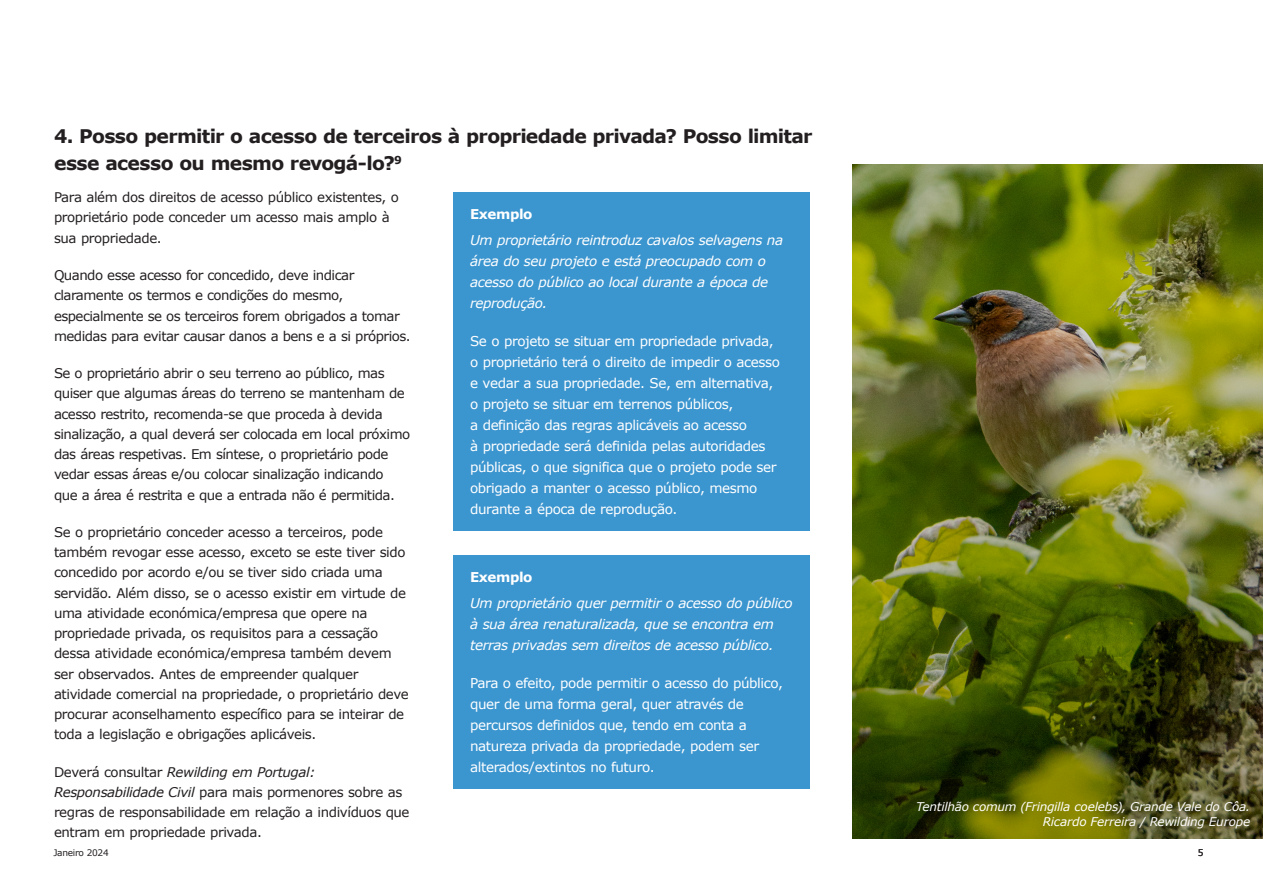
<style>
.page{position:relative;width:1263px;height:893px;background:#fff}
.page>*{position:absolute;margin:0;border:0;box-sizing:border-box;transform-origin:0 0}
.Heading_1{font:700 18.75px/27px "Verdana";letter-spacing:-.04em;color:#231f20}
.Body_text{font:13.5px/21px "Verdana";letter-spacing:-.03em;color:#fff}
.Body_text-2{font:italic 13.5px/21px "Verdana";letter-spacing:-.03em;color:#fff}
.Body_text-3{font:700 13.5px "Verdana";letter-spacing:-.03em;color:#fff}
.Body_text-4{font:13.35px/20.2px "Verdana";letter-spacing:-.03em;color:#231f20}
.Captions{font:italic 12px/15px "Verdana";letter-spacing:-.02em;color:#fff;text-align:right}
.t1{font:9px "Verdana";letter-spacing:-.03em;color:#231f20}
.s1{font-style:italic}
</style>
<div class="page">
<svg style="left:852px;top:165px;width:411px;height:27px;background:#667627"></svg>
<div style="left:453px;top:192px;width:357px;height:339px;background:#3b95cf"></div>
<div style="left:453px;top:555px;width:357px;height:233px;background:#3b95cf"></div>
<img style="left:852px;top:192px;width:411px;height:647px">
<p class="Heading_1" style="left:54px;top:122px;width:760px">4. Posso permitir o acesso de terceiros à propriedade privada? Posso limitar esse acesso ou mesmo revogá-lo?<sup>9</sup></p>
<p class="Body_text-4" style="left:54px;top:187px;width:346px">Para além dos direitos de acesso público existentes, o proprietário pode conceder um acesso mais amplo à sua propriedade.</p>
<p class="Body_text-4" style="left:54px;top:265px;width:358px">Quando esse acesso for concedido, deve indicar claramente os termos e condições do mesmo, especialmente se os terceiros forem obrigados a tomar medidas para evitar causar danos a bens e a si próprios.</p>
<p class="Body_text-4" style="left:54px;top:363px;width:358px">Se o proprietário abrir o seu terreno ao público, mas quiser que algumas áreas do terreno se mantenham de acesso restrito, recomenda-se que proceda à devida sinalização, a qual deverá ser colocada em local próximo das áreas respetivas. Em síntese, o proprietário pode vedar essas áreas e/ou colocar sinalização indicando que a área é restrita e que a entrada não é permitida.</p>
<p class="Body_text-4" style="left:54px;top:522px;width:356px">Se o proprietário conceder acesso a terceiros, pode também revogar esse acesso, exceto se este tiver sido concedido por acordo e/ou se tiver sido criada uma servidão. Além disso, se o acesso existir em virtude de uma atividade económica/empresa que opere na propriedade privada, os requisitos para a cessação dessa atividade económica/empresa também devem ser observados. Antes de empreender qualquer atividade comercial na propriedade, o proprietário deve procurar aconselhamento específico para se inteirar de toda a legislação e obrigações aplicáveis.</p>
<p class="Body_text-4" style="left:54px;top:761px;width:357px">Deverá consultar <span class="s1">Rewilding em Portugal:<br>Responsabilidade Civil</span> para mais pormenores sobre as regras de responsabilidade em relação a indivíduos que entram em propriedade privada.</p>
<p class="t1" style="left:53px;top:847px;width:57px">Janeiro 2024</p>
<p class="Body_text-3" style="left:470px;top:205px;width:64px">Exemplo</p>
<p class="Body_text-2" style="left:470px;top:229px;width:314px">Um proprietário reintroduz cavalos selvagens na área do seu projeto e está preocupado com o acesso do público ao local durante a época de reprodução.</p>
<p class="Body_text" style="left:470px;top:330px;width:311px">Se o projeto se situar em propriedade privada, o proprietário terá o direito de impedir o acesso e vedar a sua propriedade. Se, em alternativa, o projeto se situar em terrenos públicos,<br>a definição das regras aplicáveis ao acesso<br>à propriedade será definida pelas autoridades públicas, o que significa que o projeto pode ser obrigado a manter o acesso público, mesmo durante a época de reprodução.</p>
<p class="Body_text-3" style="left:470px;top:568px;width:64px">Exemplo</p>
<p class="Body_text-2" style="left:470px;top:592px;width:324px">Um proprietário quer permitir o acesso do público à sua área renaturalizada, que se encontra em terras privadas sem direitos de acesso público.</p>
<p class="Body_text" style="left:470px;top:672px;width:314px">Para o efeito, pode permitir o acesso do público, quer de uma forma geral, quer através de percursos definidos que, tendo em conta a natureza privada da propriedade, podem ser alterados/extintos no futuro.</p>
<p class="Captions" style="left:916px;top:799px;width:335px">Tentilhão comum (Fringilla coelebs), Grande Vale do Côa.<br>Ricardo Ferreira / Rewilding Europe</p>
<p class="t1" style="left:1198px;top:847px;width:7px">5</p>
</div>
